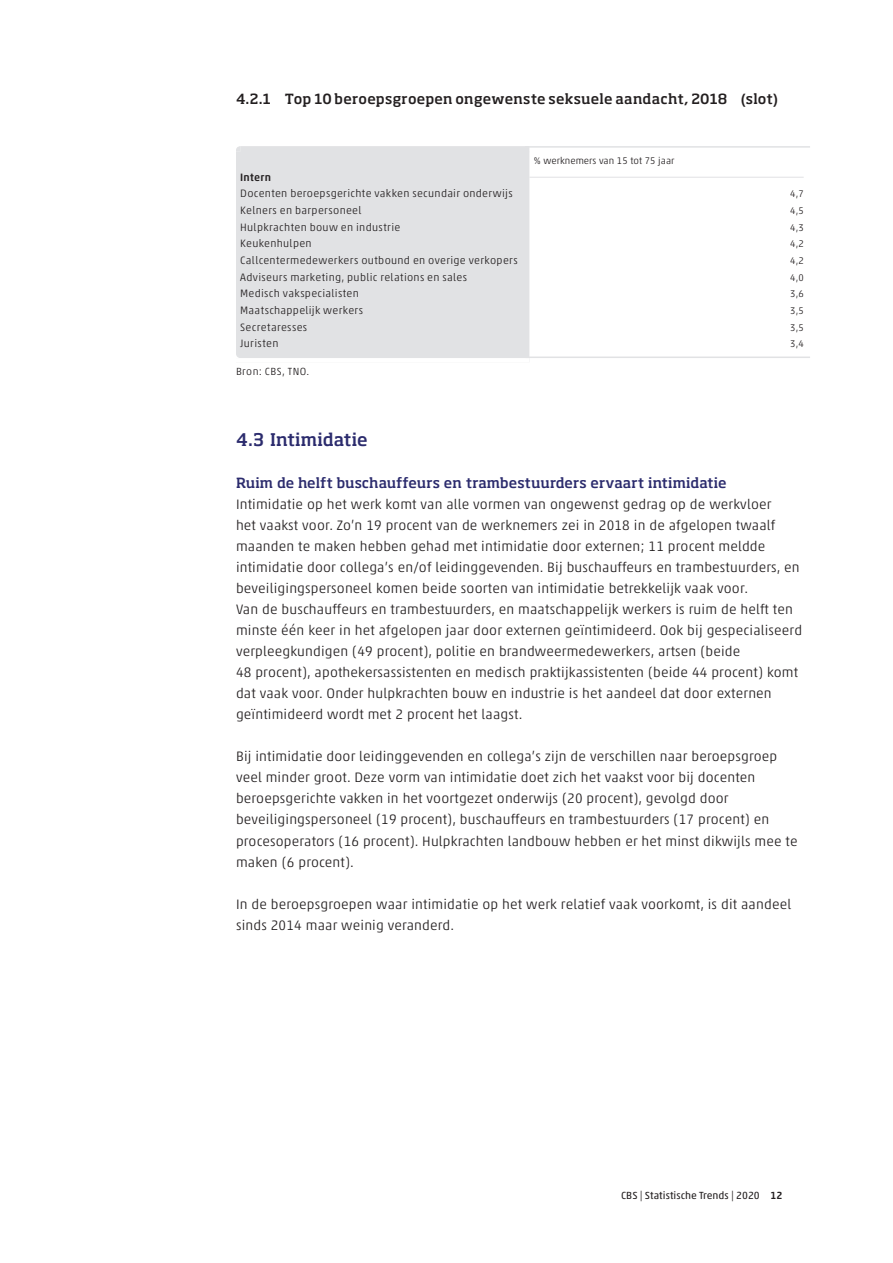
<style>
.page{position:relative;width:893px;height:1263px;background:#fff}
.page>*{position:absolute;margin:0;border:0;box-sizing:border-box;transform-origin:0 0}
.t1{font:500 17.25px "Soho Pro";letter-spacing:.005em;color:#2b2b6d}
.t2{font:300 13.8px/21px "Akko Pro";letter-spacing:.01em;color:#231f20}
.t3{font:500 13.8px "Soho Pro";letter-spacing:.015em;color:#231f20}
.t4{font:500 13.8px "Soho Pro";letter-spacing:.005em;color:#2b2b6d}
.t5{font:300 10.8px "Akko Pro";letter-spacing:.03em;color:#231f20}
.t6{font:500 10.8px "Akko Pro";letter-spacing:.025em;color:#231f20}
.t7{font:10.5px "Akko Pro";letter-spacing:.005em;color:#231f20}
.t8{font:300 10.5px "Akko Pro";letter-spacing:.035em;color:#231f20}
.t9{font:300 9.75px "Akko Pro";letter-spacing:.005em;color:#231f20}
.s1{font-weight:500}
</style>
<div class="page">
<div style="left:236px;top:152px;width:293px;height:206px;background:#e1e2e4"></div>
<div style="left:240px;top:146px;width:289px;height:6px;background:#e1e2e4"></div>
<svg style="left:236px;top:146px;width:4px;height:6px"></svg>
<hr style="left:525px;top:146px;width:285px;height:2px;background:#e1e2e4">
<hr style="left:529px;top:177px;width:275px;height:1px;background:#e1e2e4">
<svg style="left:236px;top:354px;width:4px;height:4px"></svg>
<hr style="left:525px;top:356px;width:285px;height:2px;background:#e1e2e4">
<p class="t3" style="left:236px;top:89px;width:493px">4.2.1 Top 10 beroepsgroepen ongewenste seksuele aandacht, 2018</p>
<p class="t3" style="left:741px;top:89px;width:39px">(slot)</p>
<p class="t9" style="left:534px;top:155px;width:142px">% werknemers van 15 tot 75 jaar</p>
<p class="t6" style="left:240px;top:170px;width:32px">Intern</p>
<p class="t5" style="left:240px;top:187px;width:274px">Docenten beroepsgerichte vakken secundair onderwijs</p>
<p class="t9" style="left:790px;top:188px;width:15px">4,7</p>
<p class="t5" style="left:240px;top:204px;width:123px">Kelners en barpersoneel</p>
<p class="t9" style="left:790px;top:205px;width:15px">4,5</p>
<p class="t5" style="left:240px;top:221px;width:162px">Hulpkrachten bouw en industrie</p>
<p class="t9" style="left:790px;top:222px;width:15px">4,3</p>
<p class="t5" style="left:240px;top:237px;width:73px">Keukenhulpen</p>
<p class="t9" style="left:790px;top:238px;width:15px">4,2</p>
<p class="t5" style="left:240px;top:254px;width:279px">Callcentermedewerkers outbound en overige verkopers</p>
<p class="t9" style="left:790px;top:255px;width:15px">4,2</p>
<p class="t5" style="left:240px;top:271px;width:228px">Adviseurs marketing, public relations en sales</p>
<p class="t9" style="left:790px;top:272px;width:15px">4,0</p>
<p class="t5" style="left:240px;top:287px;width:120px">Medisch vakspecialisten</p>
<p class="t9" style="left:790px;top:288px;width:15px">3,6</p>
<p class="t5" style="left:240px;top:304px;width:124px">Maatschappelijk werkers</p>
<p class="t9" style="left:790px;top:305px;width:15px">3,5</p>
<p class="t5" style="left:240px;top:321px;width:68px">Secretaresses</p>
<p class="t9" style="left:790px;top:321px;width:15px">3,5</p>
<p class="t5" style="left:240px;top:337px;width:40px">Juristen</p>
<p class="t9" style="left:790px;top:338px;width:15px">3,4</p>
<p class="t8" style="left:236px;top:365px;width:75px">Bron: CBS, TNO.</p>
<p class="t1" style="left:236px;top:428px;width:133px">4.3 Intimidatie</p>
<p class="t4" style="left:236px;top:473px;width:492px">Ruim de helft buschauffeurs en trambestuurders ervaart intimidatie</p>
<p class="t2" style="left:236px;top:494px;width:568px">Intimidatie op het werk komt van alle vormen van ongewenst gedrag op de werkvloer<br>het vaakst voor. Zo’n 19 procent van de werknemers zei in 2018 in de afgelopen twaalf maanden te maken hebben gehad met intimidatie door externen; 11 procent meldde intimidatie door collega’s en/of leidinggevenden. Bij buschauffeurs en trambestuurders, en beveiligingspersoneel komen beide soorten van intimidatie betrekkelijk vaak voor.<br>Van de buschauffeurs en trambestuurders, en maatschappelijk werkers is ruim de helft ten minste één keer in het afgelopen jaar door externen geïntimideerd. Ook bij gespecialiseerd verpleegkundigen (49 procent), politie en brandweermedewerkers, artsen (beide<br>48 procent), apothekersassistenten en medisch praktijkassistenten (beide 44 procent) komt dat vaak voor. Onder hulpkrachten bouw en industrie is het aandeel dat door externen geïntimideerd wordt met 2 procent het laagst.</p>
<p class="t2" style="left:236px;top:746px;width:563px">Bij intimidatie door leidinggevenden en collega’s zijn de verschillen naar beroepsgroep veel minder groot. Deze vorm van intimidatie doet zich het vaakst voor bij docenten beroepsgerichte vakken in het voortgezet onderwijs (20 procent), gevolgd door beveiligingspersoneel (19 procent), buschauffeurs en trambestuurders (17 procent) en procesoperators (16 procent). Hulpkrachten landbouw hebben er het minst dikwijls mee te maken (6 procent).</p>
<p class="t2" style="left:236px;top:893px;width:557px">In de beroepsgroepen waar intimidatie op het werk relatief vaak voorkomt, is dit aandeel sinds 2014 maar weinig veranderd.</p>
<p class="t7" style="left:621px;top:1189px;width:163px">CBS | Statistische Trends | 2020 <span class="s1">12</span></p>
</div>
